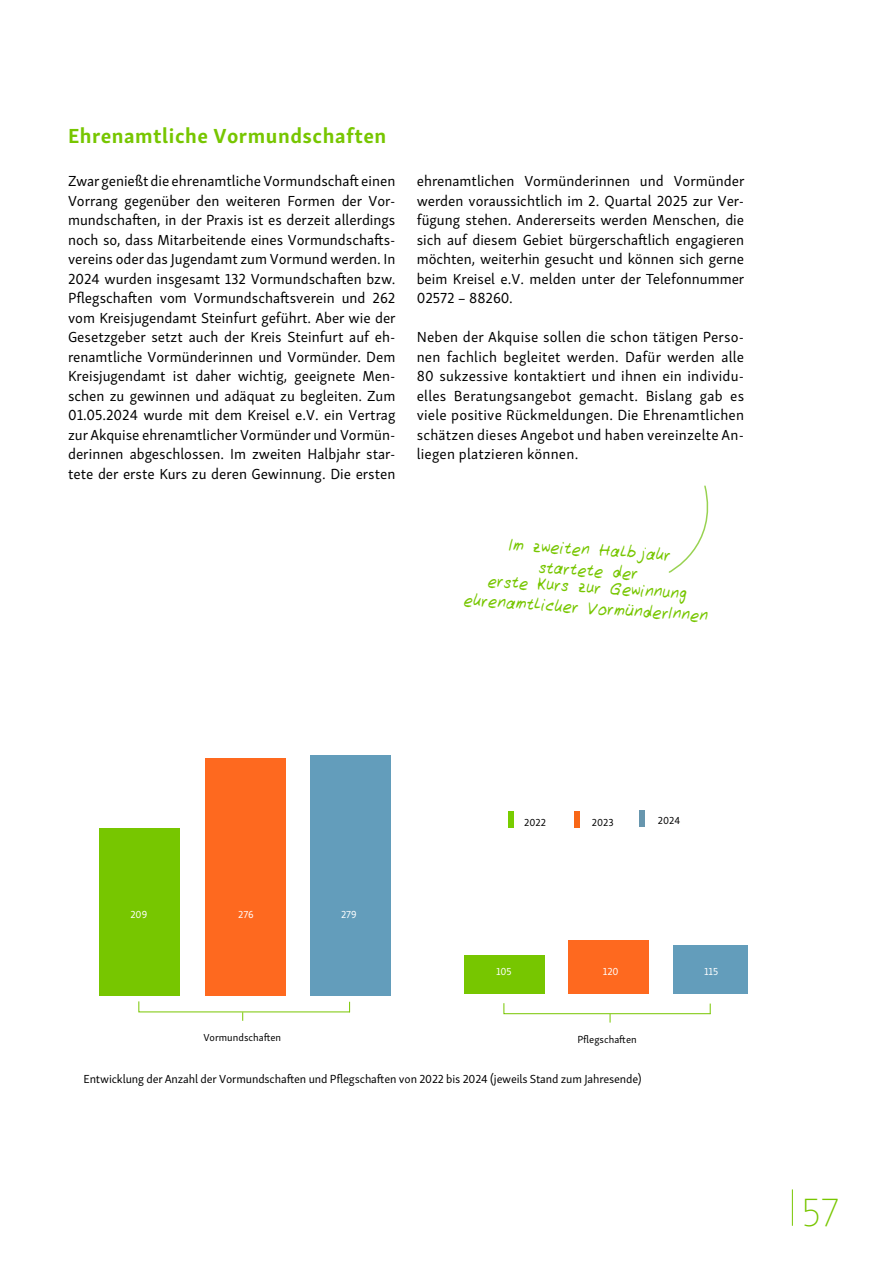
<style>
.page{position:relative;width:893px;height:1263px;background:#fff}
.page>*{position:absolute;margin:0;border:0;box-sizing:border-box;transform-origin:0 0}
.t1{font:100 40.65px "Skolar Sans Latn";color:#78c600}
.t2{font:700 21px "Skolar Sans Latn";letter-spacing:.025em;color:#77c600}
.t3{font:19.5px/20.9px "Caro Hand";color:#77c600;text-align:center}
.t4{font:15px/19.5px "Skolar Sans Latn";color:#000;text-align:justify}
.t5{font:12px "Skolar Sans Latn";letter-spacing:-.01em;color:#000}
.t6{font:10.5px "Skolar Sans Latn";color:#000}
.t7{font:10.5px "Skolar Sans Latn";color:#fff}
</style>
<div class="page">
<hr style="left:792px;top:1189px;width:1px;height:37px;background:#78c600">
<div style="left:575px;top:812px;width:5px;height:16px;background:#f86717"></div>
<div style="left:639px;top:810px;width:6px;height:16px;background:#6796ae"></div>
<div style="left:508px;top:811px;width:5px;height:16px;background:#78cd00"></div>
<svg style="left:138px;top:1001px;width:213px;height:20px"></svg>
<svg style="left:503px;top:1003px;width:208px;height:19px"></svg>
<div style="left:99px;top:828px;width:81px;height:167px;background:#77c600"></div>
<div style="left:205px;top:758px;width:80px;height:237px;background:#fe691f"></div>
<div style="left:310px;top:755px;width:81px;height:240px;background:#639dbb"></div>
<div style="left:464px;top:955px;width:80px;height:38px;background:#77c600"></div>
<div style="left:569px;top:940px;width:80px;height:53px;background:#fe691f"></div>
<div style="left:673px;top:945px;width:75px;height:48px;background:#639dbb"></div>
<svg style="left:668px;top:485px;width:41px;height:88px"></svg>
<h2 class="t2" style="left:68px;top:119px;width:320px">Ehrenamtliche Vormundschaften</h2>
<p class="t4" style="left:68px;top:170px;width:329px">Zwar genießt die ehrenamtliche Vormundschaft einen Vorrang gegenüber den weiteren Formen der Vor&shy;mundschaften, in der Praxis ist es derzeit allerdings noch so, dass Mitarbeitende eines Vormundschafts&shy;vereins oder das Jugendamt zum Vormund werden. In 2024 wurden insgesamt 132 Vormundschaften bzw.<br>Pflegschaften vom Vormundschaftsverein und 262 vom Kreisjugendamt Steinfurt geführt. Aber wie der Gesetzgeber setzt auch der Kreis Steinfurt auf eh&shy;renamtliche Vormünderinnen und Vormünder. Dem Kreisjugendamt ist daher wichtig, geeignete Men&shy;schen zu gewinnen und adäquat zu begleiten. Zum 01.05.2024 wurde mit dem Kreisel e.V. ein Vertrag zur Akquise ehrenamtlicher Vormünder und Vormün&shy;derinnen abgeschlossen. Im zweiten Halbjahr star&shy;tete der erste Kurs zu deren Gewinnung. Die ersten</p>
<p class="t4" style="left:417px;top:170px;width:329px">ehrenamtlichen Vormünderinnen und Vormünder werden voraussichtlich im 2. Quartal 2025 zur Ver&shy;fügung stehen. Andererseits werden Menschen, die sich auf diesem Gebiet bürgerschaftlich engagieren möchten, weiterhin gesucht und können sich gerne beim Kreisel e.V. melden unter der Telefonnummer 02572 – 88260.</p>
<p class="t4" style="left:417px;top:326px;width:329px">Neben der Akquise sollen die schon tätigen Perso&shy;nen fachlich begleitet werden. Dafür werden alle 80 sukzessive kontaktiert und ihnen ein individu&shy;elles Beratungsangebot gemacht. Bislang gab es viele positive Rückmeldungen. Die Ehrenamtlichen schätzen dieses Angebot und haben vereinzelte An&shy;liegen platzieren können.</p>
<h3 class="t3" style="left:510px;top:535px;width:163px;rotate:4deg">Im zweiten Halbjahr startete der</h3>
<h3 class="t3" style="left:466px;top:569px;width:246px;rotate:4deg">erste Kurs zur Gewinnung ehrenamtlicher VormünderInnen</h3>
<p class="t7" style="left:130px;top:907px;width:18px">209</p>
<p class="t7" style="left:238px;top:907px;width:17px">276</p>
<p class="t7" style="left:341px;top:907px;width:17px">279</p>
<p class="t6" style="left:524px;top:814px;width:23px">2022</p>
<p class="t6" style="left:592px;top:814px;width:23px">2023</p>
<p class="t6" style="left:658px;top:812px;width:24px">2024</p>
<p class="t7" style="left:496px;top:963px;width:17px">105</p>
<p class="t7" style="left:603px;top:963px;width:17px">120</p>
<p class="t7" style="left:704px;top:963px;width:16px">115</p>
<p class="t6" style="left:203px;top:1029px;width:79px">Vormundschaften</p>
<p class="t6" style="left:577px;top:1031px;width:61px">Pflegschaften</p>
<p class="t5" style="left:84px;top:1070px;width:559px">Entwicklung der Anzahl der Vormundschaften und Pflegschaften von 2022 bis 2024 (jeweils Stand zum Jahresende)</p>
<h1 class="t1" style="left:802px;top:1183px;width:39px">57</h1>
</div>
